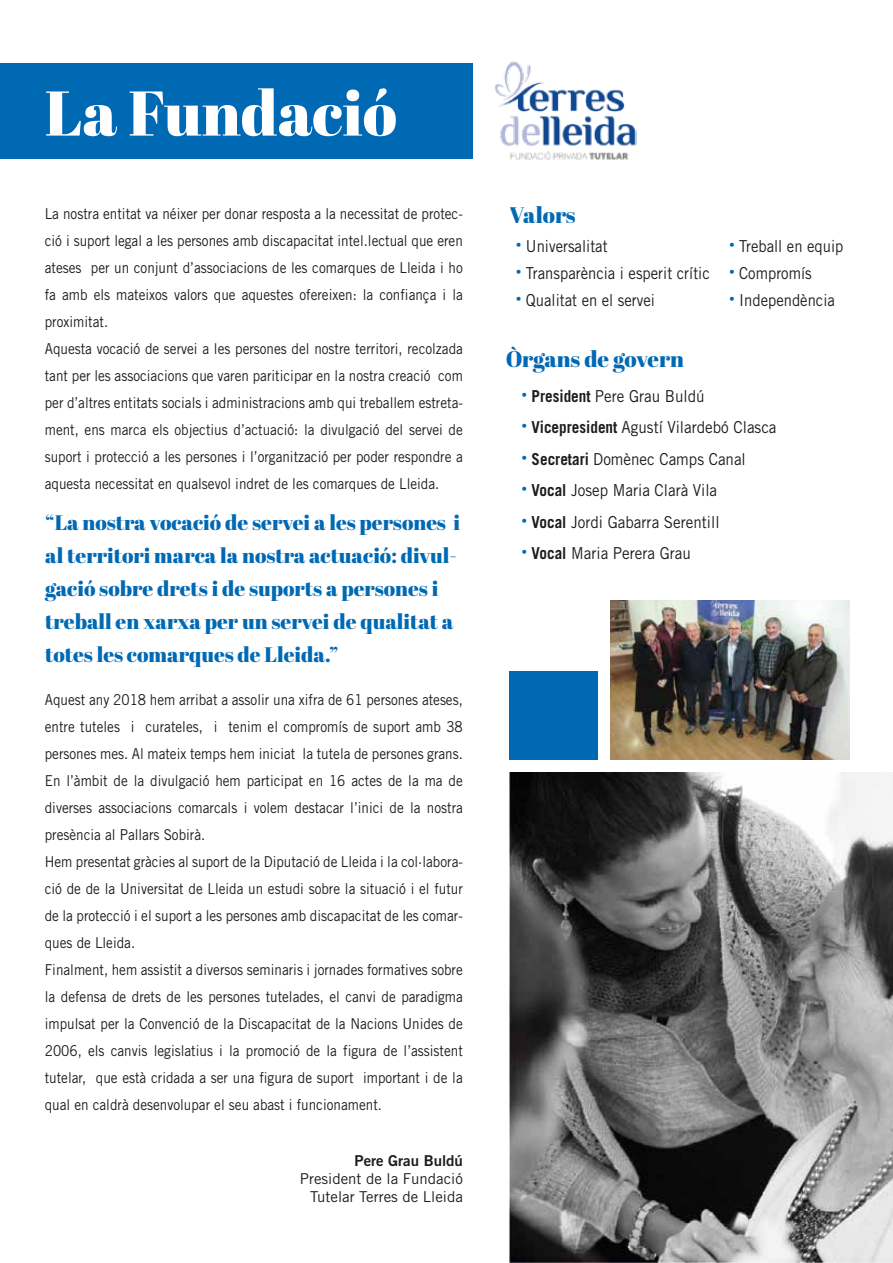
<style>
.page{position:relative;width:893px;height:1263px;background:#fff}
.page>*{position:absolute;margin:0;border:0;box-sizing:border-box;transform-origin:0 0}
.t1{font:63px "Abril Fatface";color:#fff}
.t2{font:22.5px "Abril Fatface";color:#0069b4}
.t3{font:21px/33px "Abril Fatface";color:#0069b4}
.t4{font:16.5px/31.5px "Trade Gothic";color:#1d1d1b;scale:.92 1}
.t5{font:16.5px/27px "Trade Gothic";color:#1d1d1b;scale:.9 1}
.t6{font:15px/27px "Trade Gothic";color:#1d1d1b;scale:.9 1}
.t7{font:15px/18px "Trade Gothic";color:#1d1d1b;text-align:right}
.t8{font:15px "Trade Gothic Bold Two";color:#1d1d1b}
.s1{font-family:"Abril Fatface";font-size:22.5px;color:#0069b4}
.s2{font-weight:700}
</style>
<div class="page">
<div style="left:0;top:63px;width:473px;height:96px;background:#0069b4"></div>
<img style="left:495px;top:61px;width:141px;height:99px">
<img style="left:509px;top:773px;width:384px;height:490px">
<div style="left:510px;top:672px;width:88px;height:88px;background:#0069b4"></div>
<img style="left:610px;top:601px;width:240px;height:159px">
<h1 class="t1" style="left:45px;top:69px;width:354px">La Fundació</h1>
<p class="t6" style="left:45px;top:200px;width:466px">La nostra entitat va néixer per donar resposta a la necessitat de protec&shy;ció i suport legal a les persones amb discapacitat intel.lectual que eren ateses per un conjunt d’associacions de les comarques de Lleida i ho fa amb els mateixos valors que aquestes ofereixen: la confiança i la proximitat.<br>Aquesta vocació de servei a les persones del nostre territori, recolzada tant per les associacions que varen pariticipar en la nostra creació com per d’altres entitats socials i administracions amb qui treballem estreta&shy;ment, ens marca els objectius d’actuació: la divulgació del servei de suport i protecció a les persones i l’organització per poder respondre a aquesta necessitat en qualsevol indret de les comarques de Lleida.</p>
<h3 class="t3" style="left:45px;top:505px;width:416px">“La nostra vocació de servei a les persones i al territori marca la nostra actuació: divul&shy;gació sobre drets i de suports a persones i treball en xarxa per un servei de qualitat a totes les comarques de Lleida.”</h3>
<p class="t6" style="left:45px;top:686px;width:466px">Aquest any 2018 hem arribat a assolir una xifra de 61 persones ateses, entre tuteles i curateles, i tenim el compromís de suport amb 38 persones mes. Al mateix temps hem iniciat la tutela de persones grans.<br>En l’àmbit de la divulgació hem participat en 16 actes de la ma de diverses associacions comarcals i volem destacar l’inici de la nostra presència al Pallars Sobirà.<br>Hem presentat gràcies al suport de la Diputació de Lleida i la col·labora&shy;ció de de la Universitat de Lleida un estudi sobre la situació i el futur de la protecció i el suport a les persones amb discapacitat de les comar&shy;ques de Lleida.<br>Finalment, hem assistit a diversos seminaris i jornades formatives sobre la defensa de drets de les persones tutelades, el canvi de paradigma impulsat per la Convenció de la Discapacitat de la Nacions Unides de 2006, els canvis legislatius i la promoció de la figura de l’assistent tutelar, que està cridada a ser una figura de suport important i de la qual en caldrà desenvolupar el seu abast i funcionament.</p>
<p class="t8" style="left:355px;top:1151px;width:110px">Pere Grau Buldú</p>
<p class="t7" style="left:300px;top:1169px;width:164px">President de la Fundació<br>Tutelar Terres de Lleida</p>
<h2 class="t2" style="left:510px;top:199px;width:67px">Valors</h2>
<p class="t5" style="left:515px;top:232px;width:218px"><span class="s1">·</span> Universalitat<br><span class="s1">·</span> Transparència i esperit crític <span class="s1">·</span> Qualitat en el servei</p>
<p class="t5" style="left:728px;top:233px;width:129px"><span class="s1">·</span> Treball en equip <span class="s1">·</span> Compromís<br><span class="s1">·</span> Independència</p>
<h2 class="t2" style="left:505px;top:343px;width:180px">Òrgans de govern</h2>
<p class="t4" style="left:521px;top:380px;width:279px"><span class="s1">·</span> <span class="s2">President</span> Pere Grau Buldú<br><span class="s1">·</span> <span class="s2">Vicepresident</span> Agustí Vilardebó Clasca <span class="s1">·</span> <span class="s2">Secretari</span> Domènec Camps Canal<br><span class="s1">·</span> <span class="s2">Vocal</span> Josep Maria Clarà Vila<br><span class="s1">·</span> <span class="s2">Vocal</span> Jordi Gabarra Serentill<br><span class="s1">·</span> <span class="s2">Vocal</span> Maria Perera Grau</p>
</div>
